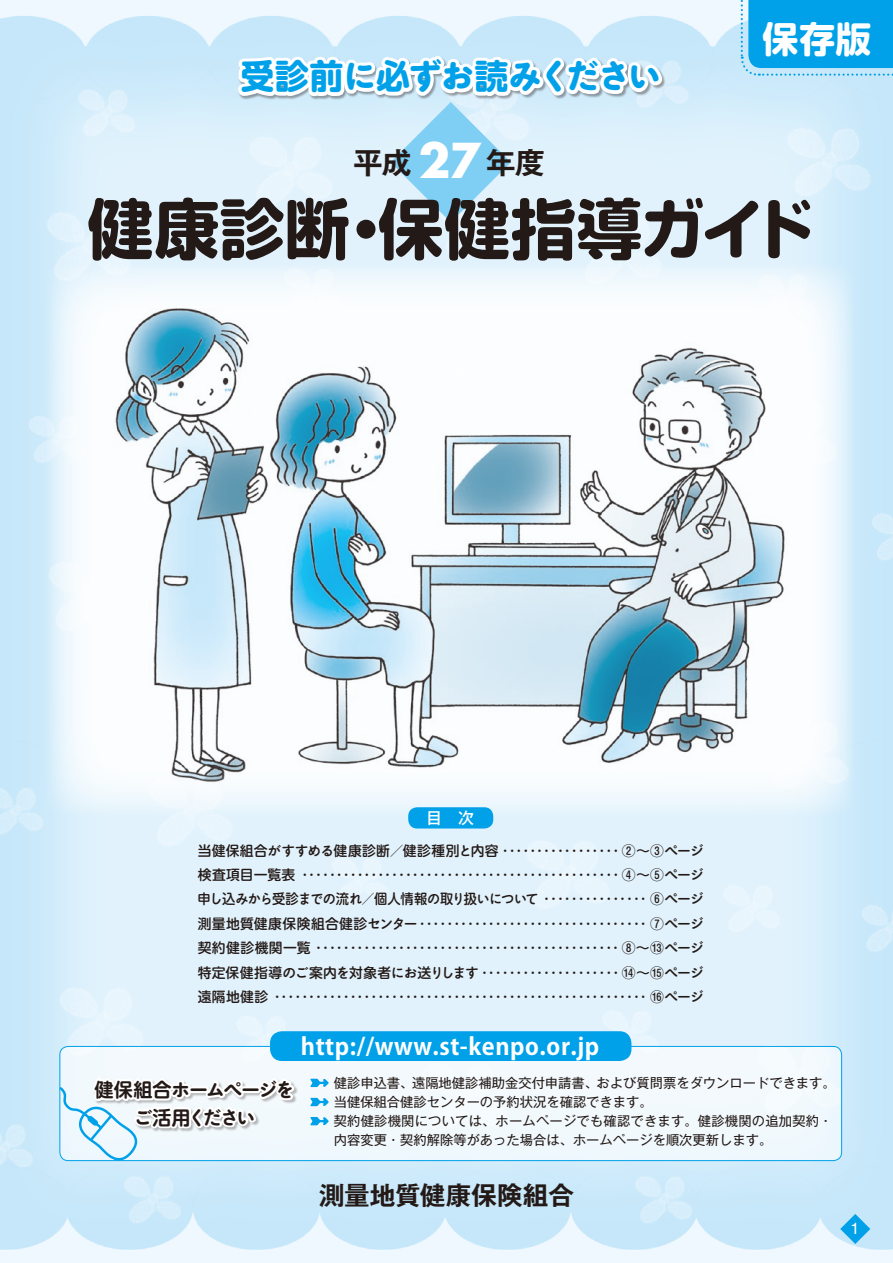
<style>
.page{position:relative;width:893px;height:1263px;background:#fff}
.page>*{position:absolute;margin:0;border:0;box-sizing:border-box;transform-origin:0 0}
.t1{font:700 65.85px "Soft Go Std";letter-spacing:-.005em;color:#231916}
.t2{font:700 36.15px "Soft Go Std";color:#fff}
.t3{font:700 34.05px "Maru Anti Std";letter-spacing:-.105em;color:#00a1e9}
.t4{font:700 29.7px "Gothic MB101 Pro De";color:#231916}
.t5{font:700 25.5px "Gothic MB101 Pro De";color:#231916}
.t6{font:700 23.4px "Koz Go Pro";letter-spacing:.025em;color:#fff}
.t7{font:700 19.2px/27.6px "Maru Anti Std De";letter-spacing:-.115em;color:#231916;text-align:center}
.t8{font:500 15.9px "Gothic MB101 Pro";color:#fff}
.t9{font:15.9px "Helvetica LT Std";color:#fff}
.t10{font:500 13.8px/24.5px "Shin M Go Pro";letter-spacing:.025em;color:#231916;text-align:justify}
.t11{font:13.35px/19.2px "Gothic MB101 Pro";color:#231916}
.s1{font-family:"Shin M Go Pro"}
.s2{font-family:"Futura Std";font-size:46.8px;color:#fff}
.s3{font-family:"Maru Anti Std"}
.s4{font-family:"Shin M Go Pro De"}
</style>
<div class="page">
<img style="left:0;top:0;width:893px;height:1263px">
<img style="left:47px;top:264px;width:808px;height:552px">
<svg style="left:840px;top:1214px;width:30px;height:30px"></svg>
<div style="left:60px;top:1046px;width:782px;height:114px;background:#f2f9fd;border-radius:9px"></div>
<svg style="left:310px;top:1079px;width:19px;height:8px"></svg>
<svg style="left:310px;top:1098px;width:19px;height:8px"></svg>
<svg style="left:310px;top:1117px;width:19px;height:8px"></svg>
<div style="left:270px;top:1031px;width:361px;height:30px;background:#00a1e9;border-radius:12px"></div>
<div style="left:408px;top:807px;width:85px;height:21px;background:#00a1e9;border-radius:9px"></div>
<svg style="left:226px;top:0;width:439px;height:222px"></svg>
<svg style="left:47px;top:1014px;width:250px;height:154px"></svg>
<svg style="left:740px;top:0;width:153px;height:77px;background:#1faceb"></svg>
<h3 class="t3" style="left:240px;top:51px;width:422px"><span class="s1">受診前</span>に<span class="s1">必</span>ずお<span class="s1">読</span>みください</h3>
<h2 class="t2" style="left:762px;top:14px;width:110px">保存版</h2>
<h3 class="t4" style="left:353px;top:138px;width:193px">平成 <span class="s2">27</span> 年度</h3>
<h1 class="t1" style="left:88px;top:182px;width:729px">健康診断・保健指導ガイド</h1>
<p class="t8" style="left:426px;top:805px;width:49px">目　次</p>
<p class="t10" style="left:198px;top:836px;width:508px">当健保組合<span class="s3">がすすめる</span>健康診断／健診種別<span class="s3">と</span>内容･････････････････ ②～③<span class="s3">ページ</span>検査項目一覧表･･････････････････････････････････････････････ ④～⑤<span class="s3">ページ</span>申<span class="s3">し</span>込<span class="s3">みから</span>受診<span class="s3">までの</span>流<span class="s3">れ</span>／個人情報<span class="s3">の</span>取<span class="s3">り</span>扱<span class="s3">いについて</span>･･･････････････ ⑥<span class="s3">ページ</span>測量地質健康保険組合健診<span class="s3">センター</span>･････････････････････････････････ ⑦<span class="s3">ページ</span>契約健診機関一覧････････････････････････････････････････････ ⑧～⑬<span class="s3">ページ</span>特定保健指導<span class="s3">のご</span>案内<span class="s3">を</span>対象者<span class="s3">にお</span>送<span class="s3">りします</span>････････････････････ ⑭～⑮<span class="s3">ページ</span>遠隔地健診･･････････････････････････････････････････････････････ ⑯<span class="s3">ページ</span></p>
<h3 class="t7" style="left:95px;top:1074px;width:202px"><span class="s4">健保組合</span>ホームページをご<span class="s4">活用</span>ください</h3>
<h3 class="t6" style="left:301px;top:1031px;width:300px">http://www.st-kenpo.or.jp</h3>
<p class="t11" style="left:334px;top:1071px;width:503px">健診申込書、遠隔地健診補助金交付申請書、および質問票をダウンロードできます。当健保組合健診センターの予約状況を確認できます。<br>契約健診機関については、ホームページでも確認できます。健診機関の追加契約・内容変更・契約解除等があった場合は、ホームページを順次更新します。</p>
<h3 class="t5" style="left:319px;top:1174px;width:256px">測量地質健康保険組合</h3>
<p class="t9" style="left:851px;top:1219px;width:10px">1</p>
</div>
